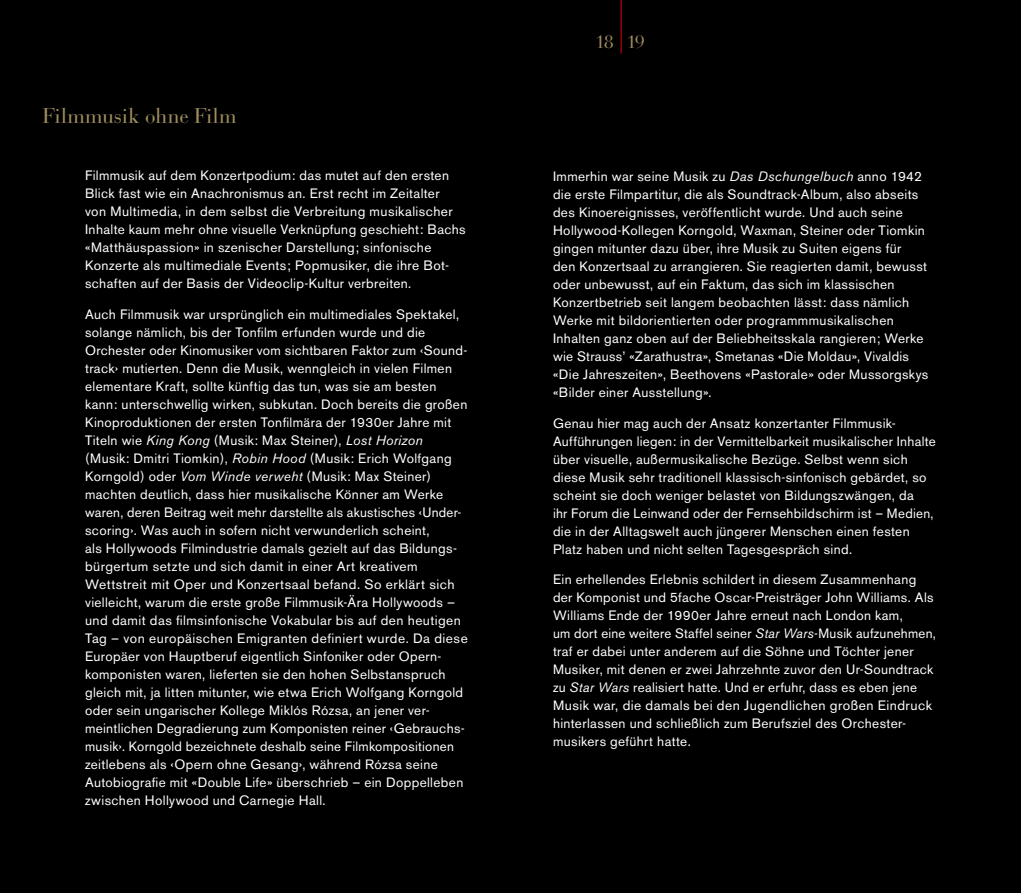
<style>
.page{position:relative;width:1021px;height:893px;background:#fff}
.page>*{position:absolute;margin:0;border:0;box-sizing:border-box;transform-origin:0 0}
.t1{font:21px "BA39";letter-spacing:.025em;color:#a18f5e}
.t2{font:18px "BA39";color:#a18f5e}
.t3{font:13.5px/18px "Akzidenz Grotesk BE";letter-spacing:.025em;color:#fff}
.s1{font-style:italic}
</style>
<div class="page">
<div style="left:0;top:0;width:1020px;height:893px;background:#000"></div>
<hr style="left:620px;top:0;width:1px;height:54px;background:#e3000b">
<h1 class="t1" style="left:43px;top:103px;width:195px">Filmmusik ohne Film</h1>
<p class="t3" style="left:85px;top:167px;width:382px">Filmmusik auf dem Konzertpodium: das mutet auf den ersten Blick fast wie ein Anachronismus an. Erst recht im Zeitalter<br>von Multimedia, in dem selbst die Verbreitung musikalischer Inhalte kaum mehr ohne visuelle Verknüpfung geschieht: Bachs «Matthäuspassion» in szenischer Darstellung; sinfonische Konzerte als multimediale Events; Popmusiker, die ihre Bot&shy;schaften auf der Basis der Videoclip-Kultur verbreiten.</p>
<p class="t3" style="left:85px;top:305px;width:384px">Auch Filmmusik war ursprünglich ein multimediales Spektakel, solange nämlich, bis der Tonfilm erfunden wurde und die Orchester oder Kinomusiker vom sichtbaren Faktor zum ‹Sound&shy;track› mutierten. Denn die Musik, wenngleich in vielen Filmen elementare Kraft, sollte künftig das tun, was sie am besten kann: unterschwellig wirken, subkutan. Doch bereits die großen Kinoproduktionen der ersten Tonfilmära der 1930er Jahre mit Titeln wie <span class="s1">King Kong</span> (Musik: Max Steiner), <span class="s1">Lost Horizon </span>(Musik: Dmitri Tiomkin), <span class="s1">Robin Hood</span> (Musik: Erich Wolfgang Korngold) oder <span class="s1">Vom Winde verweht</span> (Musik: Max Steiner) machten deutlich, dass hier musikalische Könner am Werke waren, deren Beitrag weit mehr darstellte als akustisches ‹Under&shy;scoring›. Was auch in sofern nicht verwunderlich scheint,<br>als Hollywoods Filmindustrie damals gezielt auf das Bildungs&shy;bürgertum setzte und sich damit in einer Art kreativem Wettstreit mit Oper und Konzertsaal befand. So erklärt sich vielleicht, warum die erste große Filmmusik-Ära Hollywoods – und damit das filmsinfonische Vokabular bis auf den heutigen Tag – von europäischen Emigranten definiert wurde. Da diese Europäer von Hauptberuf eigentlich Sinfoniker oder Opern&shy;komponisten waren, lieferten sie den hohen Selbstanspruch gleich mit, ja litten mitunter, wie etwa Erich Wolfgang Korngold oder sein ungarischer Kollege Miklós Rózsa, an jener ver&shy;meintlichen Degradierung zum Komponisten reiner ‹Gebrauchs&shy;musik›. Korngold bezeichnete deshalb seine Filmkompositionen zeitlebens als ‹Opern ohne Gesang›, während Rózsa seine Autobiografie mit «Double Life» überschrieb – ein Doppelleben zwischen Hollywood und Carnegie Hall.</p>
<h2 class="t2" style="left:595px;top:31px;width:50px">18 19</h2>
<p class="t3" style="left:553px;top:167px;width:377px">Immerhin war seine Musik zu <span class="s1">Das Dschungelbuch</span> anno 1942 die erste Filmpartitur, die als Soundtrack-Album, also abseits des Kinoereignisses, veröffentlicht wurde. Und auch seine Hollywood-Kollegen Korngold, Waxman, Steiner oder Tiomkin gingen mitunter dazu über, ihre Musik zu Suiten eigens für<br>den Konzertsaal zu arrangieren. Sie reagierten damit, bewusst oder unbewusst, auf ein Faktum, das sich im klassischen Konzertbetrieb seit langem beobachten lässt: dass nämlich Werke mit bildorientierten oder programmmusikalischen Inhalten ganz oben auf der Beliebheitsskala rangieren; Werke wie Strauss’ «Zarathustra», Smetanas «Die Moldau», Vivaldis «Die Jahreszeiten», Beethovens «Pastorale» oder Mussorgskys «Bilder einer Ausstellung».</p>
<p class="t3" style="left:553px;top:414px;width:384px">Genau hier mag auch der Ansatz konzertanter Filmmusik-Aufführungen liegen: in der Vermittelbarkeit musikalischer Inhalte über visuelle, außermusikalische Bezüge. Selbst wenn sich diese Musik sehr traditionell klassisch-sinfonisch gebärdet, so scheint sie doch weniger belastet von Bildungszwängen, da<br>ihr Forum die Leinwand oder der Fernsehbildschirm ist – Medien, die in der Alltagswelt auch jüngerer Menschen einen festen Platz haben und nicht selten Tagesgespräch sind.</p>
<p class="t3" style="left:553px;top:571px;width:384px">Ein erhellendes Erlebnis schildert in diesem Zusammenhang der Komponist und 5fache Oscar-Preisträger John Williams. Als Williams Ende der 1990er Jahre erneut nach London kam,<br>um dort eine weitere Staffel seiner <span class="s1">Star Wars</span>-Musik aufzunehmen, traf er dabei unter anderem auf die Söhne und Töchter jener Musiker, mit denen er zwei Jahrzehnte zuvor den Ur-Soundtrack zu <span class="s1">Star Wars</span> realisiert hatte. Und er erfuhr, dass es eben jene Musik war, die damals bei den Jugendlichen großen Eindruck hinterlassen und schließlich zum Berufsziel des Orchester&shy;musikers geführt hatte.</p>
</div>
